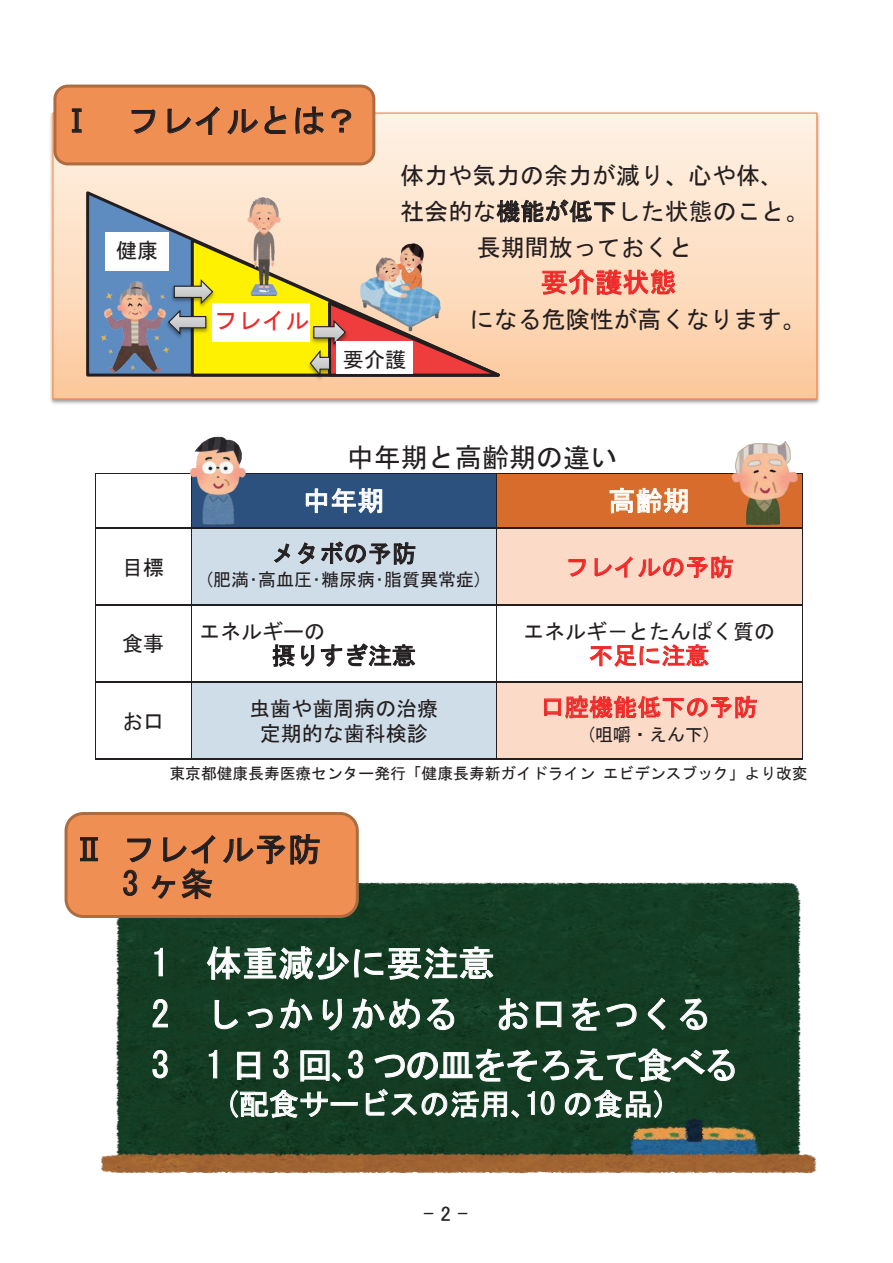
<style>
.page{position:relative;width:893px;height:1263px;background:#fff}
.page>*{position:absolute;margin:0;border:0;box-sizing:border-box;transform-origin:0 0}
.t1{font:36px/51px "MS Gothic";letter-spacing:.005em;color:#fff}
.t2{font:33px/34.5px "MS Gothic";letter-spacing:.005em;color:#231f20}
.t3{font:30px "MS Gothic";color:#fff}
.t4{font:27px "MS Gothic";color:#231f20}
.t5{font:27px "MS Gothic";letter-spacing:.005em;color:#fff}
.t6{font:27px "MS Gothic";letter-spacing:.005em;color:#ee2a29}
.t7{font:24px "MS Gothic";color:#231f20}
.t8{font:24px "MS Gothic";letter-spacing:.01em;color:#ee2a29}
.t9{font:21px/25.5px "MS Gothic";color:#231f20;text-align:center}
.t10{font:21px "MS P Gothic";color:#231f20}
.t11{font:18px "MS Gothic";color:#231f20}
.t12{font:15.9px "MS Gothic";color:#231f20}
</style>
<div class="page">
<div style="left:191px;top:474px;width:305px;height:54px;background:#2d517f"></div>
<svg style="left:306px;top:488px;width:76px;height:26px"></svg>
<div style="left:497px;top:474px;width:305px;height:54px;background:#d86c2c"></div>
<svg style="left:609px;top:487px;width:79px;height:27px"></svg>
<hr style="left:96px;top:473px;width:95px;height:1px;background:#231f20">
<hr style="left:191px;top:473px;width:305px;height:1px;background:#231f20">
<hr style="left:497px;top:473px;width:305px;height:1px;background:#231f20">
<hr style="left:95px;top:473px;width:1px;height:55px;background:#231f20">
<hr style="left:191px;top:473px;width:1px;height:55px;background:#231f20">
<hr style="left:496px;top:473px;width:1px;height:55px;background:#231f20">
<hr style="left:802px;top:473px;width:1px;height:55px;background:#231f20">
<div style="left:191px;top:529px;width:305px;height:75px;background:#cfdde9"></div>
<svg style="left:274px;top:543px;width:16px;height:20px"></svg>
<svg style="left:297px;top:542px;width:18px;height:22px"></svg>
<svg style="left:321px;top:541px;width:95px;height:24px"></svg>
<div style="left:497px;top:529px;width:305px;height:75px;background:#fbdac7"></div>
<svg style="left:568px;top:558px;width:18px;height:19px"></svg>
<svg style="left:594px;top:556px;width:139px;height:22px"></svg>
<hr style="left:96px;top:528px;width:95px;height:1px;background:#231f20">
<hr style="left:192px;top:528px;width:304px;height:1px;background:#231f20">
<hr style="left:498px;top:528px;width:304px;height:1px;background:#231f20">
<hr style="left:95px;top:529px;width:1px;height:75px;background:#231f20">
<hr style="left:191px;top:529px;width:1px;height:75px;background:#231f20">
<hr style="left:496px;top:529px;width:1px;height:75px;background:#231f20">
<hr style="left:802px;top:529px;width:1px;height:75px;background:#231f20">
<svg style="left:272px;top:644px;width:23px;height:23px"></svg>
<svg style="left:301px;top:645px;width:13px;height:22px"></svg>
<svg style="left:320px;top:643px;width:96px;height:24px"></svg>
<svg style="left:589px;top:644px;width:120px;height:23px"></svg>
<hr style="left:96px;top:604px;width:95px;height:2px;background:#231f20">
<hr style="left:192px;top:604px;width:304px;height:2px;background:#231f20">
<hr style="left:498px;top:604px;width:304px;height:2px;background:#231f20">
<hr style="left:95px;top:606px;width:1px;height:75px;background:#231f20">
<hr style="left:191px;top:606px;width:1px;height:75px;background:#231f20">
<hr style="left:496px;top:606px;width:1px;height:75px;background:#231f20">
<hr style="left:802px;top:606px;width:1px;height:75px;background:#231f20">
<div style="left:191px;top:683px;width:305px;height:75px;background:#cfdde9"></div>
<div style="left:497px;top:683px;width:305px;height:75px;background:#fbdac7"></div>
<svg style="left:544px;top:695px;width:213px;height:24px"></svg>
<hr style="left:96px;top:681px;width:95px;height:2px;background:#231f20">
<hr style="left:192px;top:681px;width:304px;height:2px;background:#231f20">
<hr style="left:498px;top:681px;width:304px;height:2px;background:#231f20">
<hr style="left:95px;top:683px;width:1px;height:76px;background:#231f20">
<hr style="left:95px;top:759px;width:96px;height:1px;background:#231f20">
<hr style="left:191px;top:683px;width:1px;height:76px;background:#231f20">
<hr style="left:192px;top:759px;width:304px;height:1px;background:#231f20">
<hr style="left:496px;top:683px;width:1px;height:76px;background:#231f20">
<hr style="left:498px;top:759px;width:304px;height:1px;background:#231f20">
<hr style="left:802px;top:683px;width:1px;height:76px;background:#231f20">
<img style="left:50px;top:110px;width:770px;height:294px">
<div style="left:53px;top:113px;width:764px;height:286px;background:linear-gradient(to bottom,#fef3e8,#fcca9f)"></div>
<svg style="left:512px;top:199px;width:103px;height:24px;background:#b8a698"></svg>
<svg style="left:541px;top:269px;width:135px;height:26px;background:#f79c89"></svg>
<svg style="left:85px;top:188px;width:427px;height:190px;background:#d1c8c1"></svg>
<svg style="left:189px;top:235px;width:323px;height:5px"></svg>
<img style="left:305px;top:378px;width:30px;height:6px">
<svg style="left:167px;top:240px;width:346px;height:138px;background:#d8b874"></svg>
<img style="left:97px;top:281px;width:81px;height:96px">
<img style="left:227px;top:191px;width:73px;height:112px">
<div style="left:106px;top:232px;width:63px;height:38px;background:#fff"></div>
<img style="left:213px;top:303px;width:97px;height:38px">
<div style="left:336px;top:341px;width:77px;height:33px;background:#fff"></div>
<img style="left:357px;top:240px;width:85px;height:95px">
<div style="left:55px;top:86px;width:319px;height:78px;background:#f08f54;border-radius:13px"></div>
<div style="left:53px;top:85px;width:322px;height:80px;border:3px solid #ad6c3f;border-radius:13px"></div>
<svg style="left:71px;top:108px;width:11px;height:25px"></svg>
<svg style="left:131px;top:109px;width:25px;height:25px"></svg>
<svg style="left:167px;top:106px;width:53px;height:29px"></svg>
<svg style="left:227px;top:106px;width:60px;height:29px"></svg>
<svg style="left:295px;top:106px;width:29px;height:29px"></svg>
<svg style="left:331px;top:109px;width:21px;height:24px"></svg>
<img style="left:731px;top:441px;width:67px;height:84px">
<img style="left:189px;top:436px;width:57px;height:89px">
<img style="left:100px;top:882px;width:717px;height:292px">
<div style="left:66px;top:813px;width:291px;height:103px;background:#f08f54;border-radius:17px"></div>
<div style="left:65px;top:812px;width:294px;height:106px;border:3px solid #ad6c3f;border-radius:17px"></div>
<svg style="left:80px;top:837px;width:18px;height:25px"></svg>
<svg style="left:223px;top:834px;width:97px;height:31px"></svg>
<svg style="left:123px;top:835px;width:92px;height:64px"></svg>
<svg style="left:154px;top:947px;width:9px;height:30px"></svg>
<svg style="left:206px;top:945px;width:288px;height:35px;background:#4d6c59"></svg>
<svg style="left:152px;top:998px;width:16px;height:30px"></svg>
<svg style="left:214px;top:999px;width:25px;height:31px"></svg>
<svg style="left:247px;top:1008px;width:26px;height:21px"></svg>
<svg style="left:279px;top:998px;width:34px;height:31px"></svg>
<svg style="left:322px;top:998px;width:20px;height:33px"></svg>
<svg style="left:351px;top:998px;width:69px;height:32px;background:#3f614d"></svg>
<svg style="left:426px;top:997px;width:29px;height:33px"></svg>
<svg style="left:498px;top:998px;width:32px;height:33px"></svg>
<svg style="left:536px;top:1001px;width:26px;height:27px"></svg>
<svg style="left:571px;top:997px;width:66px;height:34px;background:#375944"></svg>
<svg style="left:647px;top:997px;width:19px;height:34px"></svg>
<svg style="left:679px;top:997px;width:29px;height:33px"></svg>
<svg style="left:152px;top:1049px;width:16px;height:30px"></svg>
<svg style="left:208px;top:1049px;width:10px;height:30px"></svg>
<svg style="left:230px;top:1048px;width:505px;height:70px;background:#385a45"></svg>
<h2 class="t2" style="left:60px;top:103px;width:299px">Ⅰ フレイルとは？</h2>
<p class="t9" style="left:116px;top:237px;width:44px">健康</p>
<p class="t8" style="left:214px;top:308px;width:97px">フレイル</p>
<p class="t7" style="left:400px;top:163px;width:373px">体力や気力の余力が減り、心や体､</p>
<p class="t7" style="left:400px;top:199px;width:410px">社会的な機能が低下した状態のこと。</p>
<p class="t7" style="left:477px;top:235px;width:217px">長期間放っておくと</p>
<p class="t6" style="left:541px;top:269px;width:137px">要介護状態</p>
<p class="t7" style="left:470px;top:307px;width:337px">になる危険性が高くなります。</p>
<p class="t9" style="left:343px;top:346px;width:65px">要介護</p>
<p class="t9" style="left:122px;top:554px;width:44px">目標</p>
<p class="t9" style="left:122px;top:631px;width:44px">食事</p>
<p class="t4" style="left:347px;top:444px;width:272px">中年期と高齢期の違い</p>
<p class="t5" style="left:303px;top:487px;width:83px">中年期</p>
<p class="t5" style="left:608px;top:487px;width:83px">高齢期</p>
<p class="t7" style="left:271px;top:541px;width:146px">メタボの予防</p>
<p class="t11" style="left:204px;top:571px;width:280px">(肥満･高血圧･糖尿病･脂質異常症)</p>
<p class="t9" style="left:199px;top:618px;width:128px">エネルギーの</p>
<p class="t7" style="left:271px;top:643px;width:146px">摂りすぎ注意</p>
<p class="t8" style="left:565px;top:555px;width:170px">フレイルの予防</p>
<p class="t9" style="left:523px;top:618px;width:254px">エネルギ－とたんぱく質の</p>
<p class="t8" style="left:589px;top:643px;width:122px">不足に注意</p>
<p class="t9" style="left:122px;top:708px;width:44px">お口</p>
<p class="t9" style="left:249px;top:695px;width:191px">虫歯や歯周病の治療定期的な歯科検診</p>
<p class="t8" style="left:541px;top:695px;width:218px">口腔機能低下の予防</p>
<p class="t11" style="left:586px;top:726px;width:127px">(咀嚼・えん下)</p>
<p class="t12" style="left:169px;top:766px;width:640px">東京都健康長寿医療センター発行「健康長寿新ガイドラインエビデンスブック」より改変</p>
<h2 class="t2" style="left:122px;top:832px;width:200px;text-indent:-50px">Ⅱ フレイル予防<br>3 ヶ条</h2>
<h1 class="t1" style="left:151px;top:937px;width:589px">1 体重減少に要注意<br>2 しっかりかめる お口をつくる<br>3 1 日 3 回､3 つの皿をそろえて食べる</h1>
<p class="t3" style="left:224px;top:1089px;width:446px">(配食サービスの活用､10 の食品)</p>
<p class="t10" style="left:424px;top:1203px;width:46px">- 2 -</p>
</div>
